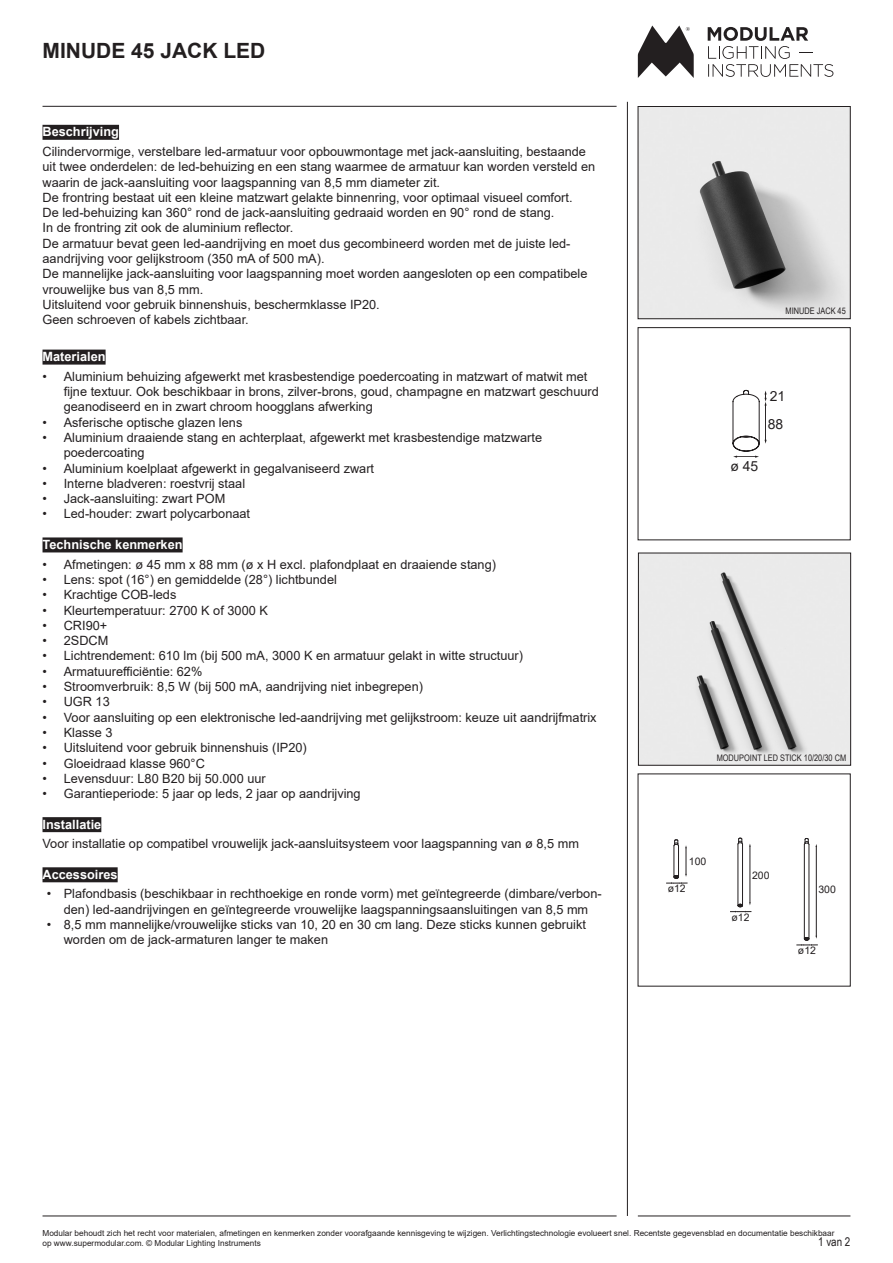
<style>
.page{position:relative;width:893px;height:1263px;background:#fff}
.page>*{position:absolute;margin:0;border:0;box-sizing:border-box;transform-origin:0 0}
.t1{font:700 21px "Arial";color:#231f20}
.t2{font:13.95px "Arial";color:#231f20}
.t3{font:12.75px/15.3px "Arial";color:#231f20}
.t4{font:700 12.75px "Arial";color:#fff}
.t5{font:12px "Arial Narrow";color:#231f20}
.t6{font:10.5px "Arial";letter-spacing:-.005em;color:#231f20}
.t7{font:9px "Arial Narrow";color:#231f20}
.t8{font:8.25px/9.9px "Arial";color:#231f20}
</style>
<div class="page">
<div style="left:43px;top:125px;width:76px;height:15px;background:#231f20"></div>
<div style="left:43px;top:350px;width:63px;height:15px;background:#231f20"></div>
<div style="left:43px;top:537px;width:140px;height:15px;background:#231f20"></div>
<div style="left:43px;top:817px;width:58px;height:15px;background:#231f20"></div>
<div style="left:43px;top:867px;width:75px;height:15px;background:#231f20"></div>
<hr style="left:43px;top:106px;width:574px;height:1px;background:#231f20">
<hr style="left:627px;top:102px;width:1px;height:1114px;background:#231f20">
<hr style="left:638px;top:1216px;width:212px;height:1px;background:#231f20">
<hr style="left:43px;top:1216px;width:574px;height:1px;background:#231f20">
<svg style="left:708px;top:27px;width:125px;height:50px"></svg>
<svg style="left:638px;top:26px;width:56px;height:52px"></svg>
<img style="left:640px;top:108px;width:208px;height:209px">
<div style="left:638px;top:106px;width:212px;height:213px;border:1px solid #231f20"></div>
<svg style="left:732px;top:390px;width:35px;height:68px"></svg>
<img style="left:640px;top:555px;width:209px;height:208px">
<div style="left:638px;top:553px;width:213px;height:212px;border:1px solid #231f20"></div>
<svg style="left:666px;top:839px;width:21px;height:45px"></svg>
<svg style="left:730px;top:838px;width:21px;height:74px"></svg>
<svg style="left:796px;top:838px;width:22px;height:108px"></svg>
<p class="t1" style="left:43px;top:36px;width:224px">MINUDE 45 JACK LED</p>
<p class="t4" style="left:43px;top:123px;width:78px">Beschrijving</p>
<p class="t3" style="left:43px;top:144px;width:554px">Cilindervormige, verstelbare led-armatuur voor opbouwmontage met jack-aansluiting, bestaande uit twee onderdelen: de led-behuizing en een stang waarmee de armatuur kan worden versteld en waarin de jack-aansluiting voor laagspanning van 8,5 mm diameter zit.</p>
<p class="t3" style="left:43px;top:190px;width:532px">De frontring bestaat uit een kleine matzwart gelakte binnenring, voor optimaal visueel comfort.</p>
<p class="t3" style="left:43px;top:205px;width:513px">De led-behuizing kan 360° rond de jack-aansluiting gedraaid worden en 90° rond de stang.</p>
<p class="t3" style="left:43px;top:220px;width:252px">In de frontring zit ook de aluminium reflector.</p>
<p class="t3" style="left:43px;top:236px;width:529px">De armatuur bevat geen led-aandrijving en moet dus gecombineerd worden met de juiste led&shy;aandrijving voor gelijkstroom (350 mA of 500 mA).</p>
<p class="t3" style="left:43px;top:266px;width:546px">De mannelijke jack-aansluiting voor laagspanning moet worden aangesloten op een compatibele vrouwelijke bus van 8,5 mm.</p>
<p class="t3" style="left:43px;top:297px;width:339px">Uitsluitend voor gebruik binnenshuis, beschermklasse IP20.</p>
<p class="t3" style="left:43px;top:312px;width:208px">Geen schroeven of kabels zichtbaar.</p>
<p class="t4" style="left:43px;top:348px;width:65px">Materialen</p>
<p class="t3" style="left:64px;top:368px;width:537px;text-indent:-21px">• Aluminium behuizing afgewerkt met krasbestendige poedercoating in matzwart of matwit met fijne textuur. Ook beschikbaar in brons, zilver-brons, goud, champagne en matzwart geschuurd geanodiseerd en in zwart chroom hoogglans afwerking</p>
<p class="t3" style="left:43px;top:414px;width:201px">• Asferische optische glazen lens</p>
<p class="t3" style="left:64px;top:430px;width:480px;text-indent:-21px">• Aluminium draaiende stang en achterplaat, afgewerkt met krasbestendige matzwarte poedercoating</p>
<p class="t3" style="left:43px;top:460px;width:333px">• Aluminium koelplaat afgewerkt in gegalvaniseerd zwart</p>
<p class="t3" style="left:43px;top:476px;width:204px">• Interne bladveren: roestvrij staal</p>
<p class="t3" style="left:43px;top:491px;width:184px">• Jack-aansluiting: zwart POM</p>
<p class="t3" style="left:43px;top:506px;width:209px">• Led-houder: zwart polycarbonaat</p>
<p class="t4" style="left:43px;top:536px;width:142px">Technische kenmerken</p>
<p class="t3" style="left:43px;top:556px;width:455px">• Afmetingen: ø 45 mm x 88 mm (ø x H excl. plafondplaat en draaiende stang)</p>
<p class="t3" style="left:43px;top:572px;width:296px">• Lens: spot (16°) en gemiddelde (28°) lichtbundel</p>
<p class="t3" style="left:43px;top:587px;width:135px">• Krachtige COB-leds</p>
<p class="t3" style="left:43px;top:602px;width:227px">• Kleurtemperatuur: 2700 K of 3000 K</p>
<p class="t3" style="left:43px;top:618px;width:66px">• CRI90+</p>
<p class="t3" style="left:43px;top:633px;width:67px">• 2SDCM</p>
<p class="t3" style="left:43px;top:648px;width:482px">• Lichtrendement: 610 lm (bij 500 mA, 3000 K en armatuur gelakt in witte structuur)</p>
<p class="t3" style="left:43px;top:663px;width:161px">• Armatuurefficiëntie: 62%</p>
<p class="t3" style="left:43px;top:679px;width:382px">• Stroomverbruik: 8,5 W (bij 500 mA, aandrijving niet inbegrepen)</p>
<p class="t3" style="left:43px;top:694px;width:69px">• UGR 13</p>
<p class="t3" style="left:43px;top:709px;width:556px">• Voor aansluiting op een elektronische led-aandrijving met gelijkstroom: keuze uit aandrijfmatrix</p>
<p class="t3" style="left:43px;top:725px;width:72px">• Klasse 3</p>
<p class="t3" style="left:43px;top:740px;width:266px">• Uitsluitend voor gebruik binnenshuis (IP20)</p>
<p class="t3" style="left:43px;top:755px;width:164px">• Gloeidraad klasse 960°C</p>
<p class="t3" style="left:43px;top:771px;width:225px">• Levensduur: L80 B20 bij 50.000 uur</p>
<p class="t3" style="left:43px;top:786px;width:320px">• Garantieperiode: 5 jaar op leds, 2 jaar op aandrijving</p>
<p class="t4" style="left:43px;top:815px;width:60px">Installatie</p>
<p class="t3" style="left:43px;top:836px;width:538px">Voor installatie op compatibel vrouwelijk jack-aansluitsysteem voor laagspanning van ø 8,5 mm</p>
<p class="t4" style="left:43px;top:865px;width:77px">Accessoires</p>
<p class="t3" style="left:47px;top:886px;width:556px;text-align:center">• Plafondbasis (beschikbaar in rechthoekige en ronde vorm) met geïntegreerde (dimbare/verbon&shy;den) led-aandrijvingen en geïntegreerde vrouwelijke laagspanningsaansluitingen van 8,5 mm</p>
<p class="t3" style="left:64px;top:917px;width:524px;text-indent:-17px">• 8,5 mm mannelijke/vrouwelijke sticks van 10, 20 en 30 cm lang. Deze sticks kunnen gebruikt worden om de jack-armaturen langer te maken</p>
<p class="t7" style="left:785px;top:305px;width:62px">MINUDE JACK 45</p>
<p class="t2" style="left:770px;top:386px;width:17px">21</p>
<p class="t2" style="left:768px;top:414px;width:17px">88</p>
<p class="t2" style="left:730px;top:456px;width:29px">ø 45</p>
<p class="t7" style="left:717px;top:751px;width:131px">MODUPOINT LED STICK 10/20/30 CM</p>
<p class="t6" style="left:689px;top:854px;width:19px">100</p>
<p class="t6" style="left:668px;top:881px;width:20px">ø12</p>
<p class="t6" style="left:752px;top:868px;width:19px">200</p>
<p class="t6" style="left:732px;top:910px;width:20px">ø12</p>
<p class="t6" style="left:818px;top:882px;width:19px">300</p>
<p class="t6" style="left:798px;top:943px;width:20px">ø12</p>
<p class="t8" style="left:43px;top:1228px;width:793px">Modular behoudt zich het recht voor materialen, afmetingen en kenmerken zonder voorafgaande kennisgeving te wijzigen. Verlichtingstechnologie evolueert snel. Recentste gegevensblad en documentatie beschikbaar op www.supermodular.com. © Modular Lighting Instruments</p>
<p class="t5" style="left:818px;top:1233px;width:34px">1 van 2</p>
</div>
